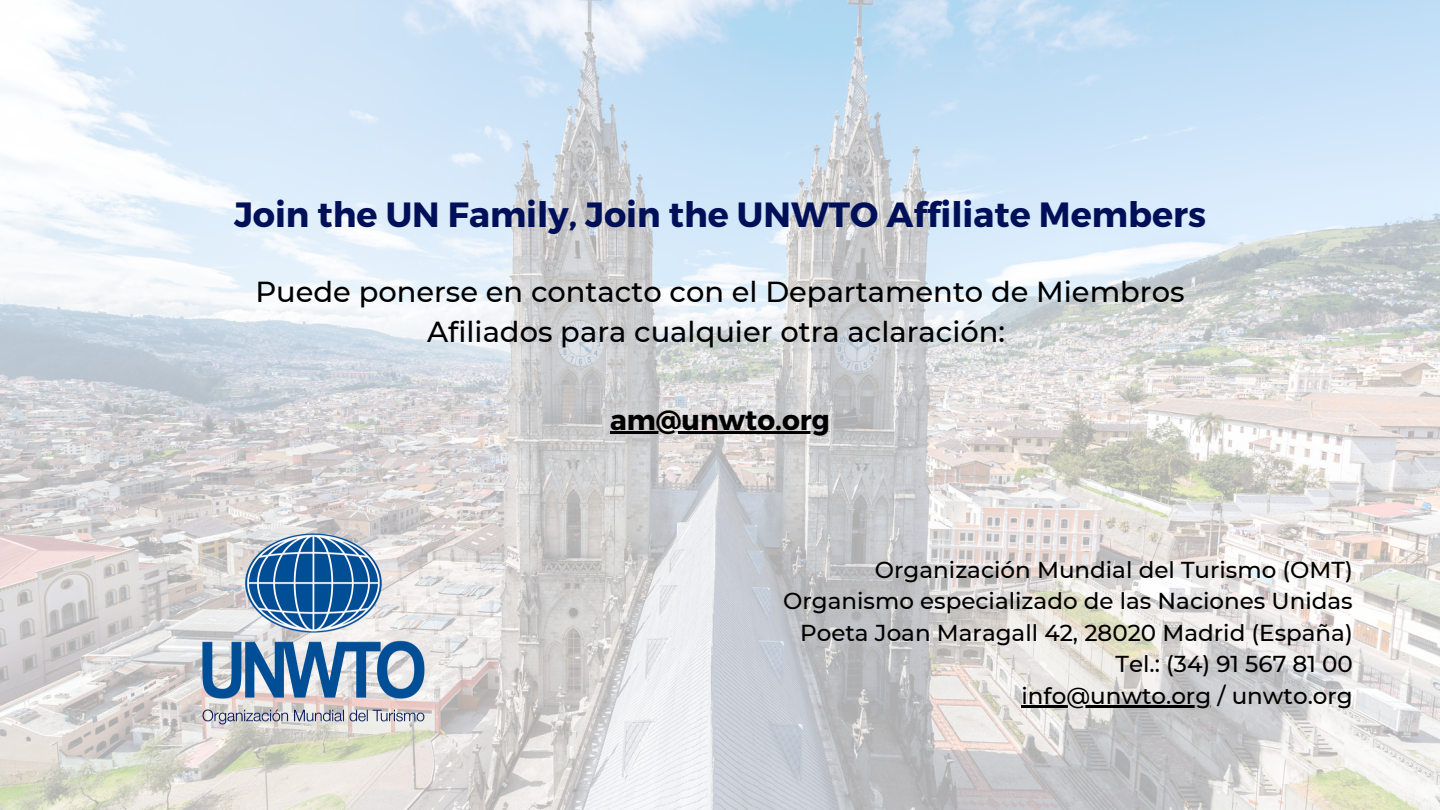
<style>
.page{position:relative;width:1440px;height:810px;background:#fff}
.page>*{position:absolute;margin:0;border:0;box-sizing:border-box;transform-origin:0 0}
.t1{font:700 35px "Montserrat";color:#001058}
.t2{font:500 28.9px/39.8px "Montserrat";color:#000;text-align:center}
.t3{font:700 28px "Montserrat";color:#000}
.t4{font:500 23px "Montserrat";color:#000}
</style>
<div class="page">
<img style="left:0;top:0;width:1440px;height:810px">
<hr style="left:610px;top:432px;width:220px;height:2px;background:#000">
<hr style="left:1022px;top:705px;width:189px;height:3px;background:#000">
<img style="left:147px;top:477px;width:333px;height:304px">
<p class="t1" style="left:234px;top:192px;width:973px">Join the UN Family, Join the UNWTO Affiliate Members</p>
<p class="t2" style="left:255px;top:272px;width:931px">Puede ponerse en contacto con el Departamento de Miembros<br>Afiliados para cualquier otra aclaración:</p>
<p class="t3" style="left:610px;top:402px;width:221px">am@unwto.org</p>
<p class="t4" style="left:875px;top:556px;width:479px">Organización Mundial del Turismo (OMT)</p>
<p class="t4" style="left:783px;top:587px;width:571px">Organismo especializado de las Naciones Unidas</p>
<p class="t4" style="left:800px;top:619px;width:554px">Poeta Joan Maragall 42, 28020 Madrid (España)</p>
<p class="t4" style="left:1116px;top:650px;width:239px">Tel.: (34) 91 567 81 00</p>
<p class="t4" style="left:1022px;top:682px;width:333px">info@unwto.org / unwto.org</p>
</div>
